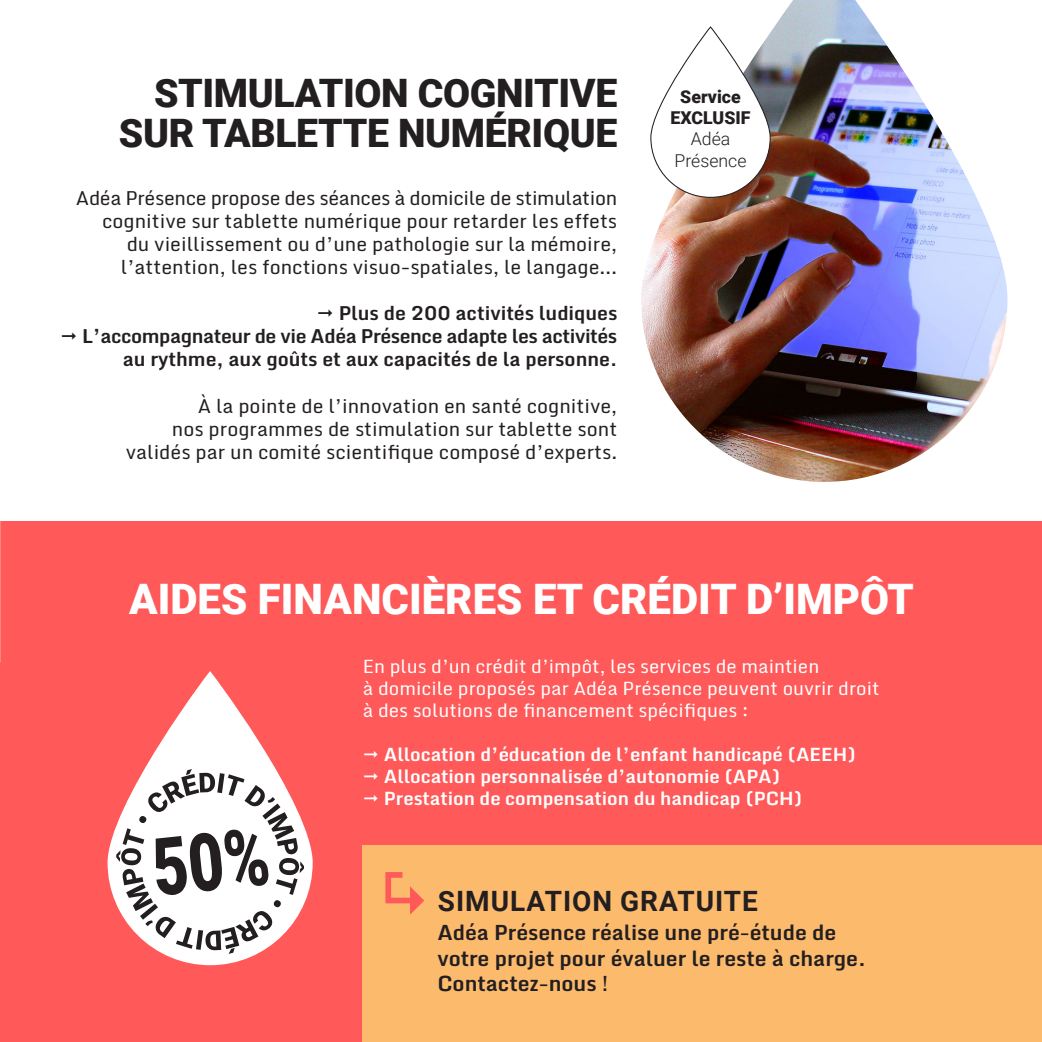
<style>
.page{position:relative;width:1042px;height:1042px;background:#fff}
.page>*{position:absolute;margin:0;border:0;box-sizing:border-box;transform-origin:0 0}
.TITRES{font:900 42px "Roboto";color:#fff}
.TITRES-2{font:900 39.2px "Roboto";letter-spacing:-.01em;color:#231f20}
.textes{font:700 28px "Roboto";letter-spacing:.035em;color:#231f20}
.textes-2{font:700 21px "Monda";color:#231f20}
.textes-3{font:19.25px/23.1px "Monda";color:#231f20;text-align:center}
.textes-4{font:700 19.25px "Monda";color:#231f20}
.textes-5{font:700 19.25px "Monda";letter-spacing:-.02em;color:#231f20}
.textes-6{font:19.25px "Monda";letter-spacing:-.02em;color:#231f20}
.textes-7{font:18.38px "Monda";color:#fff}
.textes-8{font:700 18.38px "Monda";color:#fff}
.textes-9{font:900 17.68px "Roboto";color:#231f20}
.textes-10{font:300 17.68px "Roboto";color:#231f20}
</style>
<div class="page">
<img style="left:641px;top:0;width:366px;height:482px">
<div style="left:0;top:521px;width:1042px;height:521px;background:#ff5959"></div>
<div style="left:651px;top:27px;width:119px;height:170px;background:#fff;border-radius:60px"></div>
<svg style="left:102px;top:662px;width:216px;height:308px"></svg>
<div style="left:97px;top:657px;width:226px;height:319px;border:11px solid #ff5959;border-radius:108px"></div>
<svg style="left:116px;top:769px;width:188px;height:185px;background:#cebdbd"></svg>
<div style="left:363px;top:845px;width:679px;height:197px;background:#fcba6d"></div>
<svg style="left:385px;top:872px;width:39px;height:43px"></svg>
<p class="TITRES-2" style="left:154px;top:66px;width:465px">STIMULATION COGNITIVE</p>
<p class="TITRES-2" style="left:119px;top:105px;width:500px">SUR TABLETTE NUMÉRIQUE</p>
<p class="textes-6" style="left:76px;top:185px;width:543px">Adéa Présence propose des séances à domicile de stimulation</p>
<p class="textes-3" style="left:102px;top:210px;width:517px">cognitive sur tablette numérique pour retarder les effets</p>
<p class="textes-3" style="left:121px;top:233px;width:498px">du vieillissement ou d’une pathologie sur la mémoire, l’attention, les fonctions visuo-spatiales, le langage…</p>
<p class="textes-4" style="left:317px;top:297px;width:302px">◻ Plus de 200 activités ludiques</p>
<p class="textes-5" style="left:60px;top:320px;width:558px">◻ L’accompagnateur de vie Adéa Présence adapte les activités</p>
<p class="textes-4" style="left:123px;top:343px;width:496px">au rythme, aux goûts et aux capacités de la personne.</p>
<p class="textes-3" style="left:198px;top:395px;width:421px">À la pointe de l’innovation en santé cognitive,</p>
<p class="textes-3" style="left:172px;top:418px;width:447px">nos programmes de stimulation sur tablette sont</p>
<p class="textes-3" style="left:126px;top:441px;width:493px">validés par un comité scientifique composé d’experts.</p>
<p class="textes-9" style="left:680px;top:84px;width:62px">Service</p>
<p class="textes-9" style="left:670px;top:105px;width:81px">EXCLUSIF</p>
<p class="textes-10" style="left:691px;top:127px;width:41px">Adéa</p>
<p class="textes-10" style="left:674px;top:148px;width:73px">Présence</p>
<p class="TITRES" style="left:129px;top:569px;width:786px">AIDES FINANCIÈRES ET CRÉDIT D’IMPÔT</p>
<p class="textes-7" style="left:363px;top:654px;width:458px">En plus d’un crédit d’impôt, les services de maintien</p>
<p class="textes-7" style="left:363px;top:676px;width:518px">à domicile proposés par Adéa Présence peuvent ouvrir droit</p>
<p class="textes-7" style="left:363px;top:698px;width:387px">à des solutions de financement spécifiques :</p>
<p class="textes-8" style="left:363px;top:739px;width:494px">◻ Allocation d’éducation de l’enfant handicapé (AEEH)</p>
<p class="textes-8" style="left:363px;top:761px;width:419px">◻ Allocation personnalisée d’autonomie (APA)</p>
<p class="textes-8" style="left:363px;top:783px;width:441px">◻ Prestation de compensation du handicap (PCH)</p>
<p class="textes" style="left:438px;top:881px;width:321px">SIMULATION GRATUITE</p>
<p class="textes-2" style="left:437px;top:915px;width:400px">Adéa Présence réalise une pré-étude de</p>
<p class="textes-2" style="left:437px;top:940px;width:430px">votre projet pour évaluer le reste à charge.</p>
<p class="textes-2" style="left:437px;top:965px;width:173px">Contactez-nous !</p>
</div>
